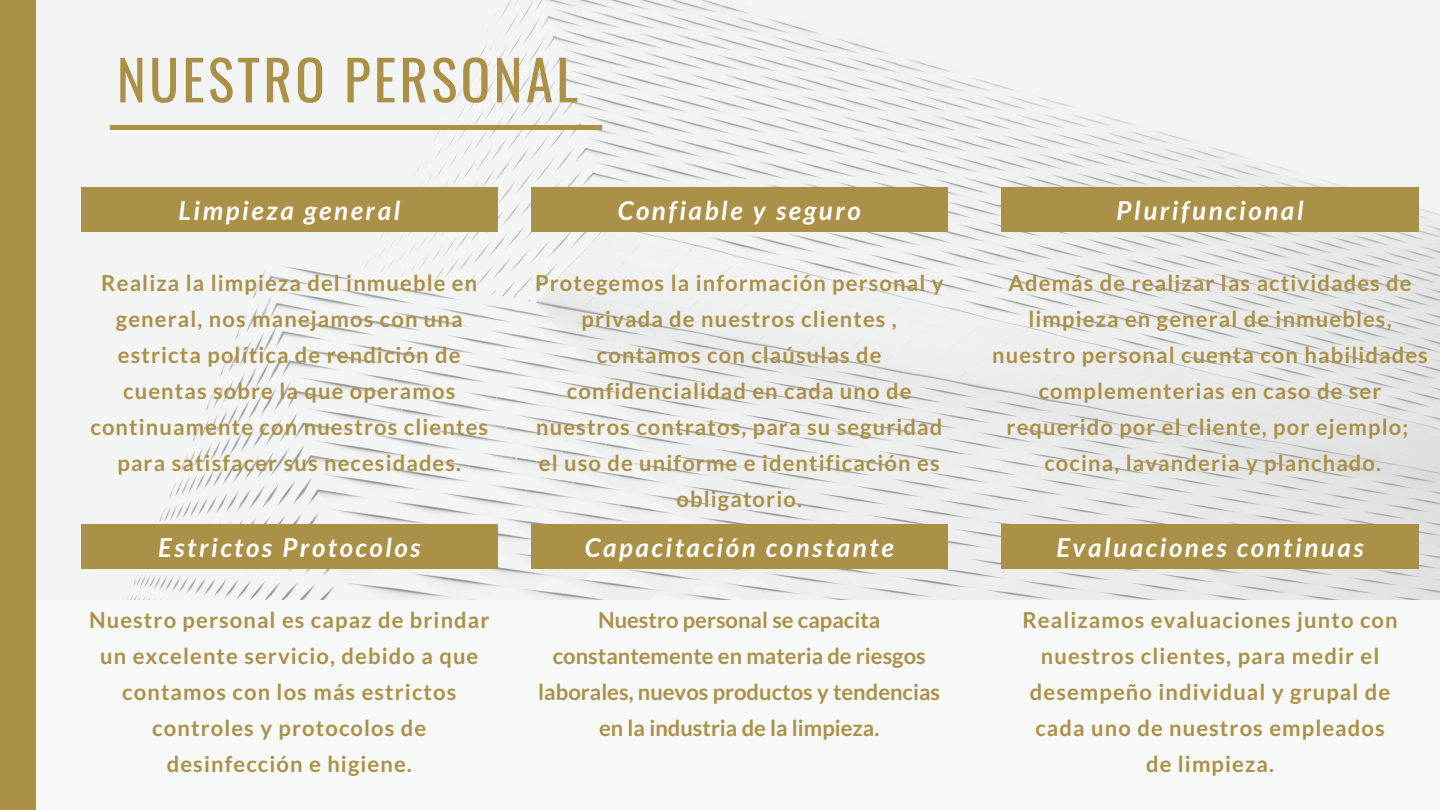
<style>
.page{position:relative;width:1440px;height:810px;background:#f7f9f8}
.page>*{position:absolute;margin:0;border:0;box-sizing:border-box;transform-origin:0 0}
.t1{font:55px "Oswald";letter-spacing:.06em;color:#ab9047}
.t2{font:italic 700 26px "Lato";letter-spacing:.1em;color:#fff}
.t3{font:700 22px/36px "Lato";letter-spacing:.05em;color:#ab9047;text-align:center}
.t4{font:700 22px/36px "Lato";color:#ab9047;text-align:center}
</style>
<div class="page">
<div style="left:0;top:0;width:36px;height:810px;background:#ab9047"></div>
<img style="left:81px;top:0;width:1359px;height:600px">
<div style="left:531px;top:188px;width:417px;height:44px;background:#ab9047"></div>
<div style="left:1002px;top:188px;width:417px;height:44px;background:#ab9047"></div>
<div style="left:81px;top:188px;width:417px;height:44px;background:#ab9047"></div>
<div style="left:531px;top:525px;width:417px;height:44px;background:#ab9047"></div>
<div style="left:1002px;top:525px;width:417px;height:44px;background:#ab9047"></div>
<div style="left:81px;top:525px;width:417px;height:44px;background:#ab9047"></div>
<hr style="left:110px;top:125px;width:491px;height:4px;background:#ab9047">
<p class="t1" style="left:117px;top:37px;width:463px">NUESTRO PERSONAL</p>
<p class="t2" style="left:178px;top:194px;width:223px">Limpieza general</p>
<p class="t2" style="left:618px;top:194px;width:245px">Confiable y seguro</p>
<p class="t2" style="left:1117px;top:194px;width:188px">Plurifuncional</p>
<p class="t3" style="left:90px;top:264px;width:399px">Realiza la limpieza del inmueble en general, nos manejamos con una estricta política de rendición de cuentas sobre la que operamos continuamente con nuestros clientes para satisfacer sus necesidades.</p>
<p class="t3" style="left:535px;top:264px;width:410px">Protegemos la información personal y privada de nuestros clientes , contamos con claúsulas de confidencialidad en cada uno de nuestros contratos, para su seguridad el uso de uniforme e identificación es obligatorio.</p>
<p class="t3" style="left:992px;top:264px;width:437px">Además de realizar las actividades de limpieza en general de inmuebles, nuestro personal cuenta con habilidades complementerias en caso de ser requerido por el cliente, por ejemplo; cocina, lavanderia y planchado.</p>
<p class="t2" style="left:158px;top:531px;width:264px">Estrictos Protocolos</p>
<p class="t2" style="left:585px;top:531px;width:310px">Capacitación constante</p>
<p class="t2" style="left:1056px;top:531px;width:309px">Evaluaciones continuas</p>
<p class="t3" style="left:89px;top:601px;width:402px">Nuestro personal es capaz de brindar un excelente servicio, debido a que contamos con los más estrictos controles y protocolos de desinfección e higiene.</p>
<p class="t4" style="left:538px;top:601px;width:403px">Nuestro personal se capacita constantemente en materia de riesgos laborales, nuevos productos y tendencias en la industria de la limpieza.</p>
<p class="t3" style="left:1022px;top:601px;width:377px">Realizamos evaluaciones junto con nuestros clientes, para medir el desempeño individual y grupal de cada uno de nuestros empleados de limpieza.</p>
</div>
